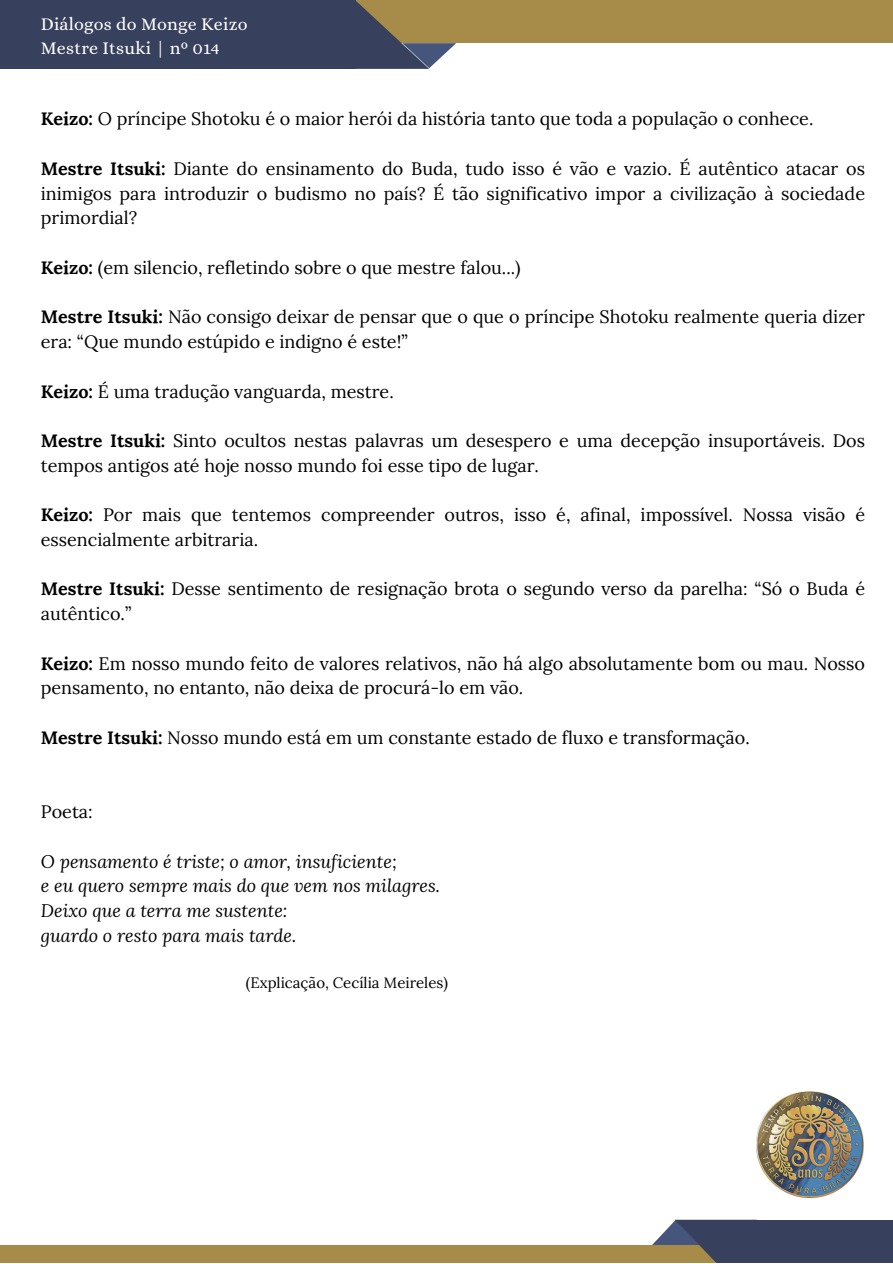
<style>
.page{position:relative;width:893px;height:1264px;background:#fff}
.page>*{position:absolute;margin:0;border:0;box-sizing:border-box;transform-origin:0 0}
.t1{font:18px/24.8px "Lora";color:#000}
.t2{font:italic 18px "Lora";color:#000}
.t3{font:18px "Alice";letter-spacing:.01em;color:#fff}
.t4{font:15px "Lora";color:#000}
.s1{font-weight:700}
</style>
<div class="page">
<svg style="left:653px;top:1221px;width:21px;height:23px"></svg>
<div style="left:324px;top:0;width:568px;height:43px;background:#a78c49"></div>
<div style="left:0;top:1244px;width:773px;height:18px;background:#a78c49"></div>
<div style="left:747px;top:1219px;width:145px;height:43px;background:#37405c"></div>
<svg style="left:674px;top:1219px;width:82px;height:43px;fill:#37405c"></svg>
<div style="left:0;top:0;width:356px;height:69px;background:#37405c"></div>
<svg style="left:356px;top:1px;width:100px;height:68px"></svg>
<img style="left:756px;top:1091px;width:107px;height:106px">
<p class="t3" style="left:41px;top:13px;width:208px">Diálogos do Monge Keizo</p>
<p class="t3" style="left:41px;top:38px;width:180px">Mestre Itsuki | nº 014</p>
<p class="t1" style="left:41px;top:106px;width:774px"><span class="s1">Keizo:</span> O príncipe Shotoku é o maior herói da história tanto que toda a população o conhece.</p>
<p class="t1" style="left:41px;top:156px;width:825px;text-align:justify"><span class="s1">Mestre Itsuki:</span> Diante do ensinamento do Buda, tudo isso é vão e vazio. É autêntico atacar os inimigos para introduzir o budismo no país? É tão significativo impor a civilização à sociedade primordial?</p>
<p class="t1" style="left:41px;top:255px;width:481px"><span class="s1">Keizo:</span> (em silencio, refletindo sobre o que mestre falou...)</p>
<p class="t1" style="left:41px;top:304px;width:825px"><span class="s1">Mestre Itsuki:</span> Não consigo deixar de pensar que o que o príncipe Shotoku realmente queria dizer era: “Que mundo estúpido e indigno é este!”</p>
<p class="t1" style="left:41px;top:378px;width:354px"><span class="s1">Keizo:</span> É uma tradução vanguarda, mestre.</p>
<p class="t1" style="left:41px;top:428px;width:825px"><span class="s1">Mestre Itsuki:</span> Sinto ocultos nestas palavras um desespero e uma decepção insuportáveis. Dos tempos antigos até hoje nosso mundo foi esse tipo de lugar.</p>
<p class="t1" style="left:41px;top:502px;width:825px"><span class="s1">Keizo:</span> Por mais que tentemos compreender outros, isso é, afinal, impossível. Nossa visão é essencialmente arbitraria.</p>
<p class="t1" style="left:41px;top:576px;width:825px"><span class="s1">Mestre Itsuki:</span> Desse sentimento de resignação brota o segundo verso da parelha: “Só o Buda é autêntico.”</p>
<p class="t1" style="left:41px;top:650px;width:825px"><span class="s1">Keizo:</span> Em nosso mundo feito de valores relativos, não há algo absolutamente bom ou mau. Nosso pensamento, no entanto, não deixa de procurá-lo em vão.</p>
<p class="t1" style="left:41px;top:725px;width:710px"><span class="s1">Mestre Itsuki:</span> Nosso mundo está em um constante estado de fluxo e transformação.</p>
<p class="t1" style="left:41px;top:799px;width:53px">Poeta:</p>
<p class="t2" style="left:41px;top:849px;width:357px">O pensamento é triste; o amor, insuficiente;</p>
<p class="t2" style="left:41px;top:873px;width:401px">e eu quero sempre mais do que vem nos milagres.</p>
<p class="t2" style="left:41px;top:898px;width:248px">Deixo que a terra me sustente:</p>
<p class="t2" style="left:41px;top:923px;width:257px">guardo o resto para mais tarde.</p>
<p class="t4" style="left:246px;top:972px;width:204px">(Explicação, Cecília Meireles)</p>
</div>
